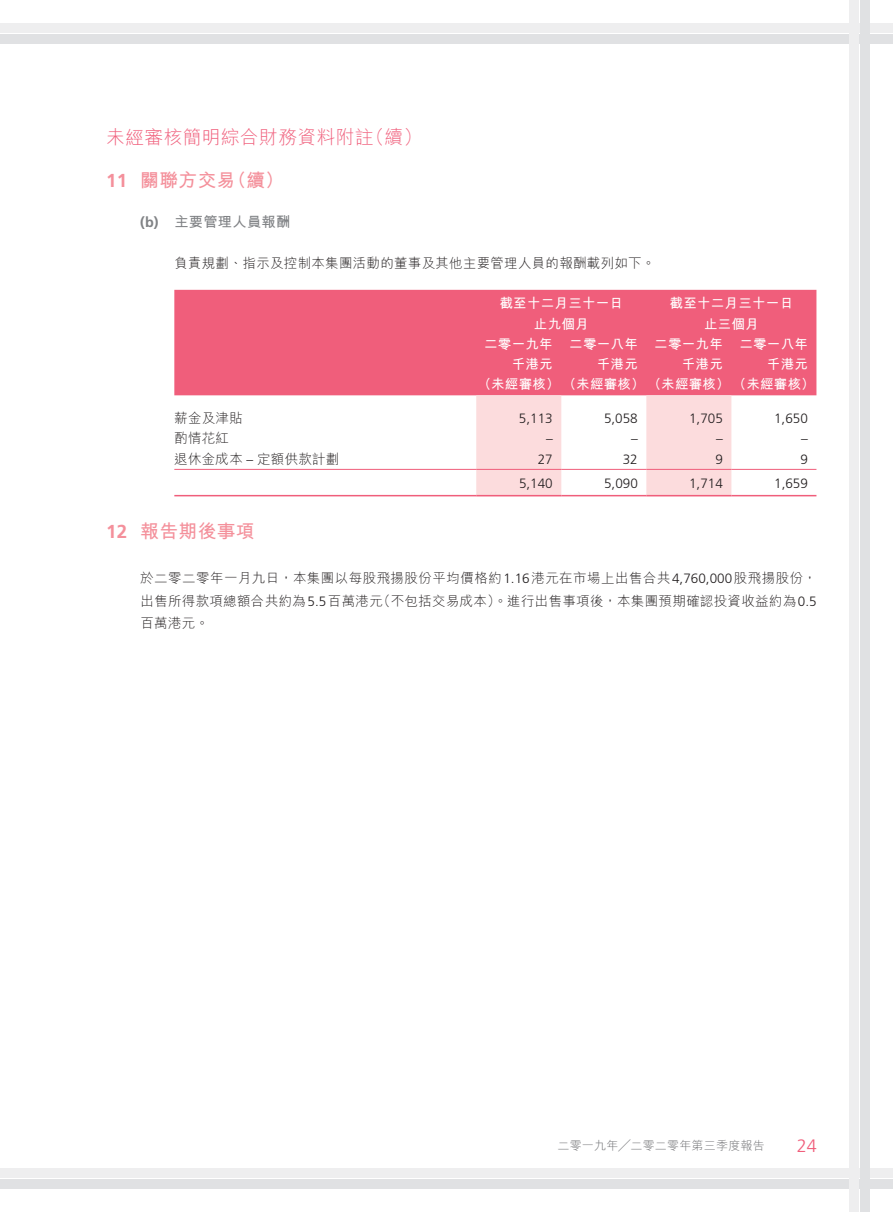
<style>
.page{position:relative;width:893px;height:1212px;background:#fff}
.page>*{position:absolute;margin:0;border:0;box-sizing:border-box;transform-origin:0 0}
.t1{font:700 18.75px "M Hei HK";letter-spacing:.02em;color:#f4909b}
.t2{font:300 18.75px "M Hei HK";letter-spacing:.02em;color:#f05e7b}
.t3{font:300 18px "Frutiger LT Std";color:#f05e7b}
.t4{font:700 14.25px "M Hei HK";letter-spacing:.02em;color:#808285}
.t5{font:300 13.5px/22.5px "M Hei HK";letter-spacing:.02em;color:#231f20;text-align:justify}
.t6{font:700 13.5px/20.2px "M Hei HK";letter-spacing:.02em;color:#fff;text-align:center}
.t7{font:300 13.5px "Frutiger LT Std";color:#231f20}
.t8{font:300 12px "M Hei HK";letter-spacing:.02em;color:#6c6d70}
.s1{font-family:"Frutiger LT Std"}
</style>
<div class="page">
<div style="left:0;top:23px;width:893px;height:10px;background:#eeeeef"></div>
<div style="left:0;top:34px;width:893px;height:10px;background:#e0e1e3"></div>
<div style="left:0;top:1168px;width:893px;height:10px;background:#eeeeef"></div>
<div style="left:0;top:1179px;width:893px;height:10px;background:#e0e1e3"></div>
<div style="left:860px;top:0;width:10px;height:1212px;background:#e0e1e3"></div>
<div style="left:849px;top:0;width:10px;height:1212px;background:#eeeeef"></div>
<div style="left:174px;top:290px;width:642px;height:105px;background:#f05e7b"></div>
<svg style="left:476px;top:395px;width:255px;height:100px"></svg>
<hr style="left:174px;top:469px;width:302px;height:1px;background:#f05e7b">
<hr style="left:476px;top:469px;width:85px;height:1px;background:#f05e7b">
<hr style="left:561px;top:469px;width:85px;height:1px;background:#f05e7b">
<hr style="left:646px;top:469px;width:85px;height:1px;background:#f05e7b">
<hr style="left:731px;top:469px;width:85px;height:1px;background:#f05e7b">
<hr style="left:174px;top:495px;width:302px;height:1px;background:#f05e7b">
<hr style="left:476px;top:495px;width:85px;height:1px;background:#f05e7b">
<hr style="left:561px;top:495px;width:85px;height:1px;background:#f05e7b">
<hr style="left:646px;top:495px;width:85px;height:1px;background:#f05e7b">
<hr style="left:731px;top:495px;width:85px;height:1px;background:#f05e7b">
<h1 class="t2" style="left:106px;top:128px;width:317px">未經審核簡明綜合財務資料附註（續）</h1>
<h1 class="t1" style="left:106px;top:166px;width:179px"><span class="s1">11</span> 關聯方交易（續）</h1>
<p class="t4" style="left:140px;top:212px;width:152px"><span class="s1">(b)</span> 主要管理人員報酬</p>
<p class="t5" style="left:174px;top:251px;width:482px">負責規劃、指示及控制本集團活動的董事及其他主要管理人員的報酬載列如下。</p>
<p class="t6" style="left:499px;top:292px;width:125px">截至十二月三十一日止九個月</p>
<p class="t6" style="left:669px;top:292px;width:125px">截至十二月三十一日</p>
<p class="t6" style="left:704px;top:312px;width:56px">止三個月</p>
<p class="t6" style="left:484px;top:333px;width:325px">二零一九年 二零一八年 二零一九年 二零一八年</p>
<p class="t6" style="left:512px;top:353px;width:43px">千港元</p>
<p class="t6" style="left:597px;top:353px;width:43px">千港元</p>
<p class="t6" style="left:682px;top:353px;width:43px">千港元</p>
<p class="t6" style="left:478px;top:353px;width:338px;text-align:left;text-indent:289px">千港元（未經審核）（未經審核）（未經審核）（未經審核）</p>
<p class="t5" style="left:174px;top:407px;width:70px">薪金及津貼</p>
<p class="t7" style="left:519px;top:411px;width:35px">5,113</p>
<p class="t7" style="left:604px;top:411px;width:35px">5,058</p>
<p class="t7" style="left:689px;top:411px;width:35px">1,705</p>
<p class="t7" style="left:774px;top:411px;width:35px">1,650</p>
<p class="t5" style="left:174px;top:427px;width:56px">酌情花紅</p>
<p class="t7" style="left:546px;top:431px;width:8px">–</p>
<p class="t7" style="left:631px;top:431px;width:8px">–</p>
<p class="t7" style="left:716px;top:431px;width:8px">–</p>
<p class="t7" style="left:801px;top:431px;width:8px">–</p>
<p class="t5" style="left:174px;top:447px;width:167px">退休金成本 <span class="s1">–</span> 定額供款計劃</p>
<p class="t7" style="left:538px;top:451px;width:17px">27</p>
<p class="t7" style="left:623px;top:451px;width:17px">32</p>
<p class="t7" style="left:715px;top:451px;width:9px">9</p>
<p class="t7" style="left:800px;top:451px;width:9px">9</p>
<p class="t7" style="left:519px;top:476px;width:35px">5,140</p>
<p class="t7" style="left:604px;top:476px;width:35px">5,090</p>
<p class="t7" style="left:689px;top:476px;width:35px">1,714</p>
<p class="t7" style="left:774px;top:476px;width:35px">1,659</p>
<h1 class="t1" style="left:106px;top:517px;width:150px"><span class="s1">12</span> 報告期後事項</h1>
<p class="t5" style="left:140px;top:566px;width:678px">於二零二零年一月九日，本集團以每股飛揚股份平均價格約<span class="s1">1.16</span>港元在市場上出售合共<span class="s1">4,760,000</span>股飛揚股份，出售所得款項總額合共約為<span class="s1">5.5</span>百萬港元（不包括交易成本）。進行出售事項後，本集團預期確認投資收益約為<span class="s1">0.5</span>百萬港元。</p>
<p class="t8" style="left:557px;top:1139px;width:209px">二零一九年╱二零二零年第三季度報告</p>
<h2 class="t3" style="left:797px;top:1135px;width:22px">24</h2>
</div>
